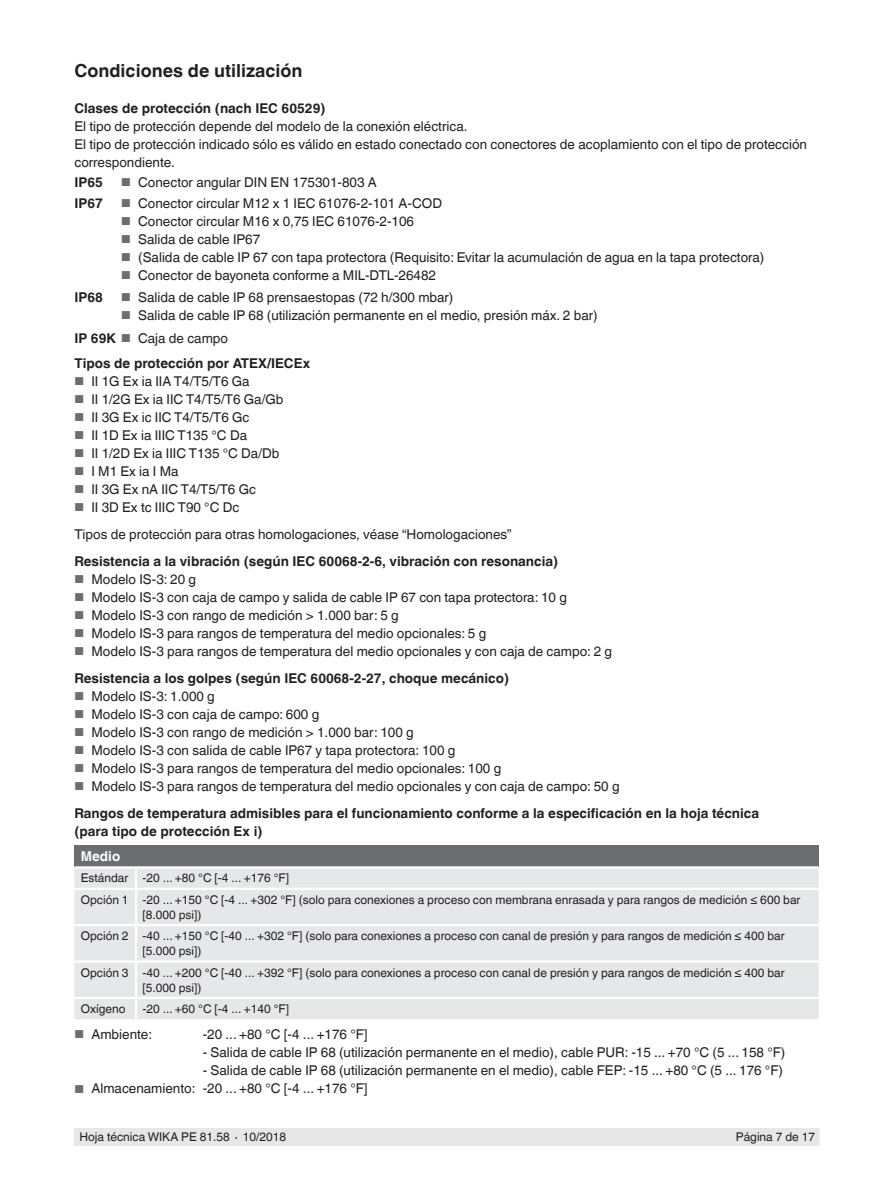
<style>
.page{position:relative;width:893px;height:1188px;background:#fff}
.page>*{position:absolute;margin:0;border:0;box-sizing:border-box;transform-origin:0 0}
.t1{font:700 18px "Helvetica World";color:#231f20}
.t2{font:13.5px/18px "Helvetica World";color:#231f20}
.t3{font:700 13.5px/27px "Helvetica World";color:#231f20}
.t4{font:700 13.5px "Helvetica World";color:#fff}
.t5{font:12px/21.3px "Helvetica World";color:#231f20}
.s1{font-size:11.55px;color:#6c6d70}
.s2{font-weight:700}
.s3{font-weight:400;font-size:11.55px;color:#6c6d70}
.s4{font-weight:400}
</style>
<div class="page">
<div style="left:75px;top:1128px;width:744px;height:17px;background:#e6e7e9"></div>
<div style="left:74px;top:845px;width:745px;height:22px;background:#6c6d70"></div>
<div style="left:74px;top:869px;width:745px;height:150px;background:#e6e7e9"></div>
<hr style="left:74px;top:866px;width:62px;height:3px;background:#fff">
<hr style="left:136px;top:866px;width:683px;height:3px;background:#fff">
<svg style="left:135px;top:869px;width:2px;height:19px"></svg>
<hr style="left:74px;top:888px;width:62px;height:2px;background:#fff">
<hr style="left:136px;top:888px;width:683px;height:2px;background:#fff">
<hr style="left:135px;top:890px;width:2px;height:34px;background:#fff">
<hr style="left:74px;top:924px;width:62px;height:2px;background:#fff">
<hr style="left:136px;top:924px;width:683px;height:2px;background:#fff">
<hr style="left:135px;top:926px;width:2px;height:34px;background:#fff">
<hr style="left:74px;top:960px;width:62px;height:3px;background:#fff">
<hr style="left:136px;top:960px;width:683px;height:3px;background:#fff">
<hr style="left:135px;top:963px;width:2px;height:34px;background:#fff">
<hr style="left:74px;top:997px;width:62px;height:2px;background:#fff">
<hr style="left:136px;top:997px;width:683px;height:2px;background:#fff">
<hr style="left:135px;top:999px;width:2px;height:20px;background:#fff">
<h1 class="t1" style="left:74px;top:60px;width:229px">Condiciones de utilización</h1>
<p class="t3" style="left:74px;top:95px;width:253px">Clases de protección (nach IEC 60529)</p>
<p class="t2" style="left:74px;top:117px;width:734px">El tipo de protección depende del modelo de la conexión eléctrica.<br>El tipo de protección indicado sólo es válido en estado conectado con conectores de acoplamiento con el tipo de protección correspondiente.</p>
<p class="t3" style="left:74px;top:168px;width:30px">IP65</p>
<p class="t2" style="left:121px;top:173px;width:257px"><span class="s1">■</span> Conector angular DIN EN 175301-803 A</p>
<p class="t3" style="left:74px;top:190px;width:30px">IP67</p>
<p class="t2" style="left:121px;top:194px;width:322px"><span class="s1">■</span> Conector circular M12 x 1 IEC 61076-2-101 A-COD</p>
<p class="t2" style="left:121px;top:212px;width:294px"><span class="s1">■</span> Conector circular M16 x 0,75 IEC 61076-2-106</p>
<p class="t2" style="left:121px;top:230px;width:141px"><span class="s1">■</span> Salida de cable IP67</p>
<p class="t2" style="left:121px;top:248px;width:645px"><span class="s1">■</span> (Salida de cable IP 67 con tapa protectora (Requisito: Evitar la acumulación de agua en la tapa protectora)</p>
<p class="t2" style="left:121px;top:266px;width:316px"><span class="s1">■</span> Conector de bayoneta conforme a MIL-DTL-26482</p>
<p class="t3" style="left:74px;top:284px;width:30px">IP68</p>
<p class="t2" style="left:121px;top:288px;width:334px"><span class="s1">■</span> Salida de cable IP 68 prensaestopas (72 h/300 mbar)</p>
<p class="t2" style="left:74px;top:303px;width:525px;line-height:23.1px;text-indent:47px"><span class="s1">■</span> Salida de cable IP 68 (utilización permanente en el medio, presión máx. 2 bar)<br><span class="s2">IP 69K</span> <span class="s1">■</span> Caja de campo</p>
<p class="t3" style="left:74px;top:350px;width:237px">Tipos de protección por ATEX/IECEx</p>
<p class="t2" style="left:74px;top:372px;width:177px"><span class="s1">■</span> II 1G Ex ia IIA T4/T5/T6 Ga</p>
<p class="t2" style="left:74px;top:390px;width:211px"><span class="s1">■</span> II 1/2G Ex ia IIC T4/T5/T6 Ga/Gb</p>
<p class="t2" style="left:74px;top:408px;width:177px"><span class="s1">■</span> II 3G Ex ic IIC T4/T5/T6 Gc</p>
<p class="t2" style="left:74px;top:426px;width:174px"><span class="s1">■</span> II 1D Ex ia IIIC T135 °C Da</p>
<p class="t2" style="left:74px;top:444px;width:207px"><span class="s1">■</span> II 1/2D Ex ia IIIC T135 °C Da/Db</p>
<p class="t2" style="left:74px;top:462px;width:106px"><span class="s1">■</span> I M1 Ex ia I Ma</p>
<p class="t2" style="left:74px;top:480px;width:183px"><span class="s1">■</span> II 3G Ex nA IIC T4/T5/T6 Gc</p>
<p class="t2" style="left:74px;top:494px;width:439px;line-height:27px"><span class="s1">■</span> II 3D Ex tc IIIC T90 °C Dc<br>Tipos de protección para otras homologaciones, véase “Homologaciones”</p>
<p class="t3" style="left:74px;top:548px;width:485px">Resistencia a la vibración (según IEC 60068-2-6, vibración con resonancia)</p>
<p class="t2" style="left:74px;top:570px;width:123px"><span class="s1">■</span> Modelo IS-3: 20 g</p>
<p class="t2" style="left:74px;top:588px;width:494px"><span class="s1">■</span> Modelo IS-3 con caja de campo y salida de cable IP 67 con tapa protectora: 10 g</p>
<p class="t2" style="left:74px;top:606px;width:326px"><span class="s1">■</span> Modelo IS-3 con rango de medición &gt; 1.000 bar: 5 g</p>
<p class="t2" style="left:74px;top:624px;width:413px"><span class="s1">■</span> Modelo IS-3 para rangos de temperatura del medio opcionales: 5 g</p>
<p class="t2" style="left:74px;top:638px;width:539px;line-height:27px"><span class="s1">■</span> Modelo IS-3 para rangos de temperatura del medio opcionales y con caja de campo: 2 g<br><span class="s2">Resistencia a los golpes (según IEC 60068-2-27, choque mecánico)</span></p>
<p class="t2" style="left:74px;top:687px;width:142px"><span class="s1">■</span> Modelo IS-3: 1.000 g</p>
<p class="t2" style="left:74px;top:705px;width:246px"><span class="s1">■</span> Modelo IS-3 con caja de campo: 600 g</p>
<p class="t2" style="left:74px;top:723px;width:341px"><span class="s1">■</span> Modelo IS-3 con rango de medición &gt; 1.000 bar: 100 g</p>
<p class="t2" style="left:74px;top:741px;width:382px"><span class="s1">■</span> Modelo IS-3 con salida de cable IP67 y tapa protectora: 100 g</p>
<p class="t2" style="left:74px;top:759px;width:428px"><span class="s1">■</span> Modelo IS-3 para rangos de temperatura del medio opcionales: 100 g</p>
<p class="t3" style="left:74px;top:773px;width:686px"><span class="s3">■</span> <span class="s4">Modelo IS-3 para rangos de temperatura del medio opcionales y con caja de campo: 50 g<br></span>Rangos de temperatura admisibles para el funcionamiento conforme a la especificación en la hoja técnica</p>
<p class="t3" style="left:74px;top:818px;width:190px">(para tipo de protección Ex i)</p>
<p class="t4" style="left:81px;top:849px;width:41px">Medio</p>
<p class="t5" style="left:81px;top:868px;width:721px">Estándar -20 ... +80 °C [-4 ... +176 °F]<br>Opción 1 -20 ... +150 °C [-4 ... +302 °F] (solo para conexiones a proceso con membrana enrasada y para rangos de medición ≤ 600 bar</p>
<p class="t5" style="left:81px;top:904px;width:705px;text-indent:62px">[8.000 psi])<br>Opción 2 -40 ... +150 °C [-40 ... +302 °F] (solo para conexiones a proceso con canal de presión y para rangos de medición ≤ 400 bar</p>
<p class="t5" style="left:81px;top:940px;width:705px;text-indent:62px">[5.000 psi])<br>Opción 3 -40 ... +200 °C [-40 ... +392 °F] (solo para conexiones a proceso con canal de presión y para rangos de medición ≤ 400 bar</p>
<p class="t5" style="left:142px;top:977px;width:61px">[5.000 psi])</p>
<p class="t5" style="left:81px;top:998px;width:46px">Oxígeno</p>
<p class="t5" style="left:142px;top:998px;width:148px">-20 ... +60 °C [-4 ... +140 °F]</p>
<p class="t2" style="left:74px;top:1026px;width:79px"><span class="s1">■</span> Ambiente:</p>
<p class="t2" style="left:203px;top:1026px;width:166px">-20 ... +80 °C [-4 ... +176 °F]</p>
<p class="t2" style="left:203px;top:1044px;width:584px">- Salida de cable IP 68 (utilización permanente en el medio), cable PUR: -15 ... +70 °C (5 ... 158 °F)</p>
<p class="t2" style="left:203px;top:1062px;width:582px">- Salida de cable IP 68 (utilización permanente en el medio), cable FEP: -15 ... +80 °C (5 ... 176 °F)</p>
<p class="t2" style="left:74px;top:1080px;width:295px"><span class="s1">■</span> Almacenamiento: -20 ... +80 °C [-4 ... +176 °F]</p>
<p class="t5" style="left:80px;top:1126px;width:208px">Hoja técnica WIKA PE 81.58 ∙ 10/2018</p>
<p class="t5" style="left:736px;top:1126px;width:81px">Página 7 de 17</p>
</div>
